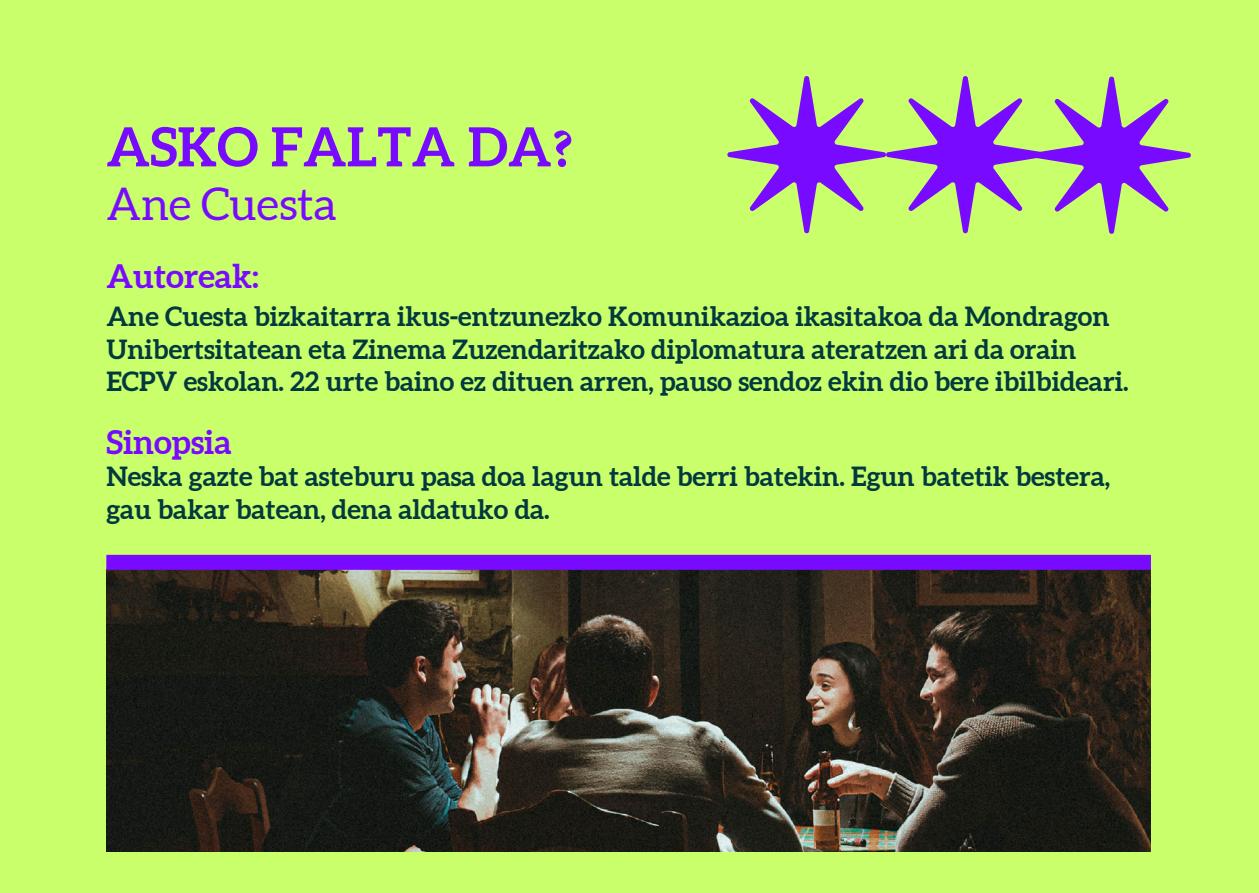
<style>
.page{position:relative;width:1259px;height:893px;background:#c9ff6b}
.page>*{position:absolute;margin:0;border:0;box-sizing:border-box;transform-origin:0 0}
.t1{font:700 54px "Aleo";color:#780aff}
.t2{font:45px "Aleo";color:#780aff}
.t3{font:700 33px "Aleo";color:#780aff}
.t4{font:700 27px/32.4px "Aleo";color:#02393e}
.s1{font-family:"Minion Pro"}
</style>
<div class="page">
<img style="left:106px;top:570px;width:1045px;height:282px">
<div style="left:106px;top:555px;width:1045px;height:15px;background:#780aff"></div>
<svg style="left:727px;top:76px;width:464px;height:158px"></svg>
<p class="t1" style="left:106px;top:114px;width:468px">ASKO FALTA DA<span class="s1">?</span></p>
<p class="t2" style="left:106px;top:178px;width:232px">Ane Cuesta</p>
<p class="t3" style="left:106px;top:256px;width:154px">Autoreak:</p>
<p class="t4" style="left:106px;top:302px;width:1024px">Ane Cuesta bizkaitarra ikus-entzunezko Komunikazioa ikasitakoa da Mondragon<br>Unibertsitatean eta Zinema Zuzendaritzako diplomatura ateratzen ari da orain<br>ECPV eskolan. 22 urte baino ez dituen arren, pauso sendoz ekin dio bere ibilbideari.</p>
<p class="t3" style="left:106px;top:422px;width:127px">Sinopsia</p>
<p class="t4" style="left:106px;top:461px;width:1005px">Neska gazte bat asteburu pasa doa lagun talde berri batekin. Egun batetik bestera, gau bakar batean, dena aldatuko da.</p>
</div>
